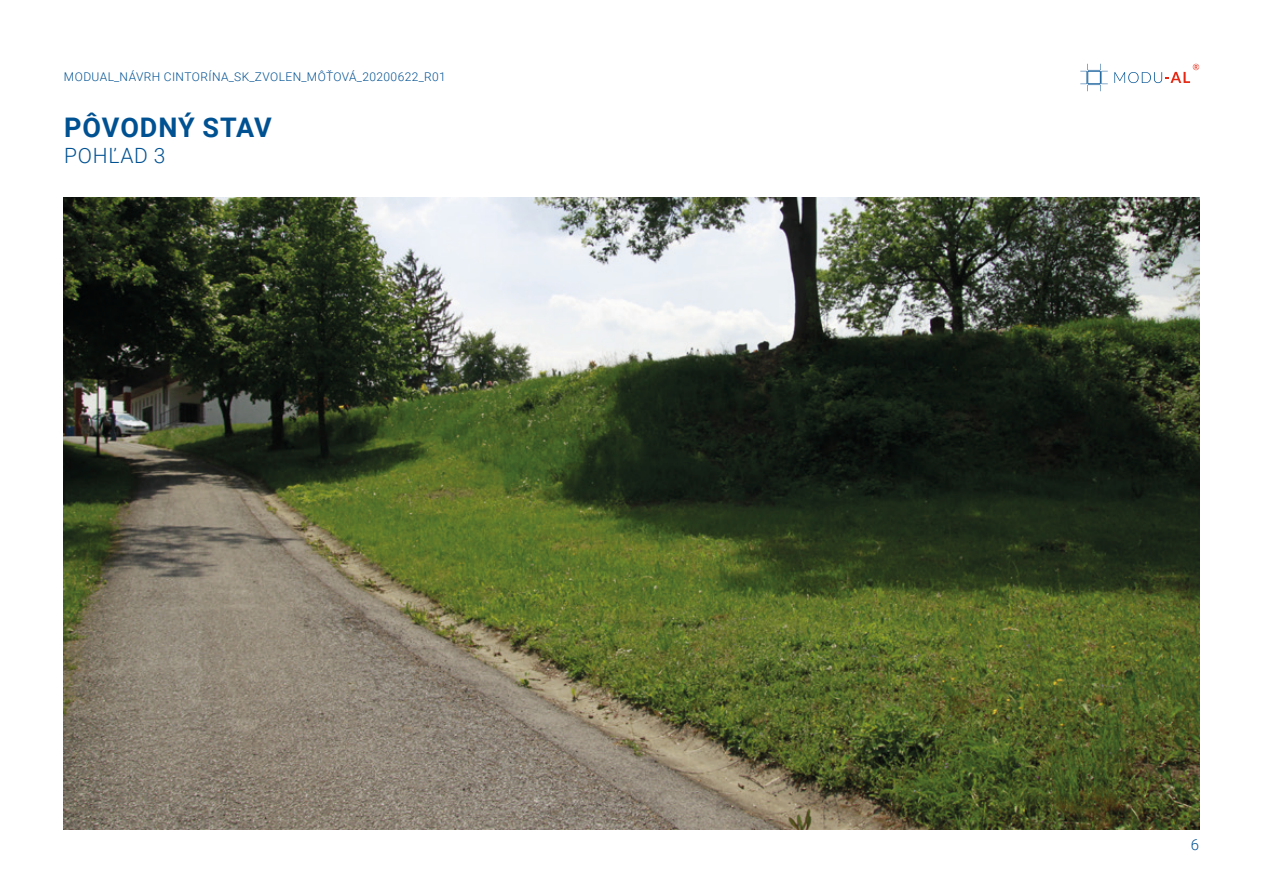
<style>
.page{position:relative;width:1263px;height:893px;background:#fff}
.page>*{position:absolute;margin:0;border:0;box-sizing:border-box;transform-origin:0 0}
.t1{font:700 27px "Roboto";letter-spacing:.03em;color:#005192}
.t2{font:300 21px "Roboto";letter-spacing:.035em;color:#005192}
.t3{font:300 15px "Roboto";color:#005192}
.t4{font:300 12px "Roboto";letter-spacing:.035em;color:#005192}
</style>
<div class="page">
<svg style="left:1114px;top:64px;width:85px;height:19px"></svg>
<svg style="left:1080px;top:64px;width:28px;height:27px"></svg>
<img style="left:64px;top:198px;width:1135px;height:631px">
<p class="t4" style="left:64px;top:68px;width:383px">MODUAL_NÁVRH CINTORÍNA_SK_ZVOLEN_MÔŤOVÁ_20200622_R01</p>
<p class="t1" style="left:64px;top:109px;width:209px">PÔVODNÝ STAV</p>
<p class="t2" style="left:64px;top:141px;width:103px">POHĽAD 3</p>
<p class="t3" style="left:1191px;top:834px;width:10px">6</p>
</div>
